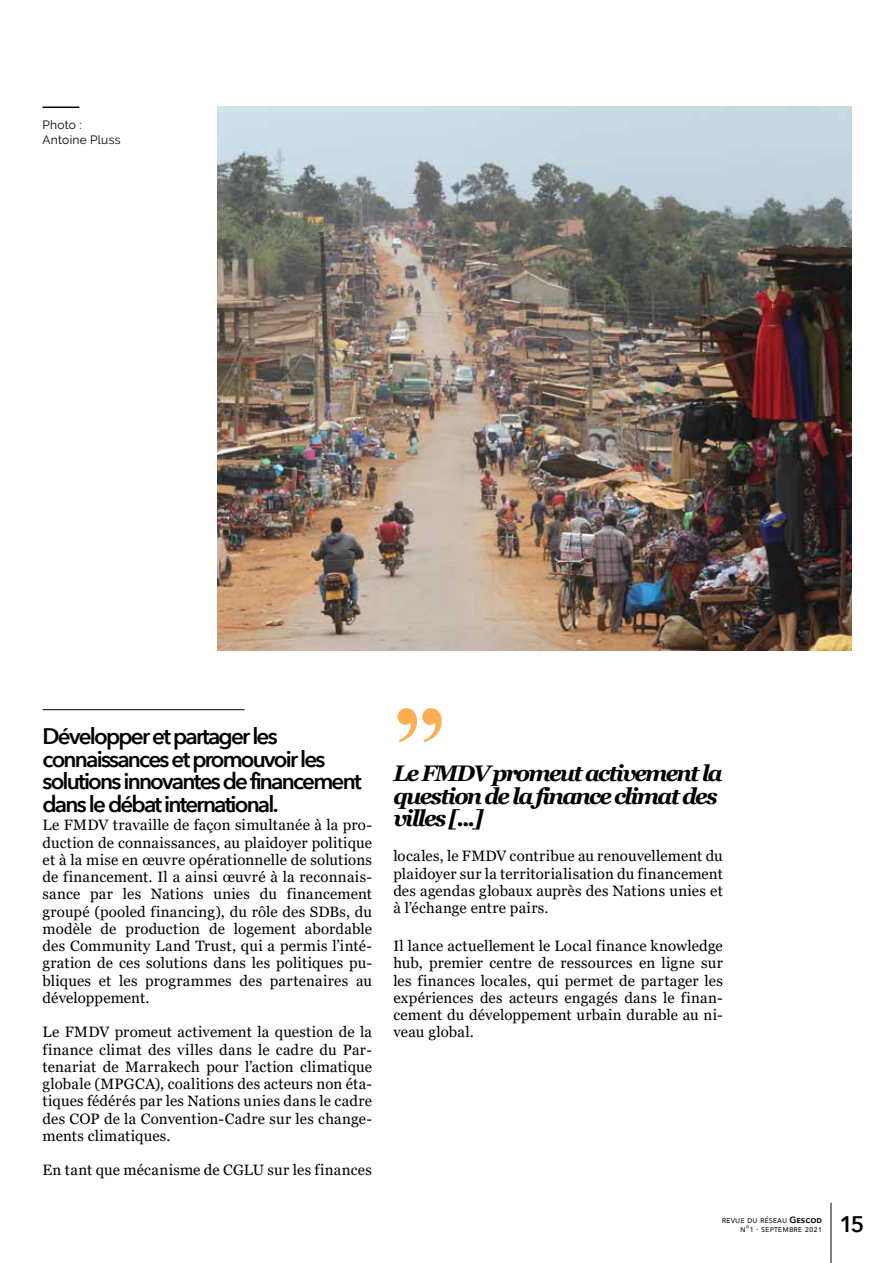
<style>
.page{position:relative;width:893px;height:1263px;background:#fff}
.page>*{position:absolute;margin:0;border:0;box-sizing:border-box;transform-origin:0 0}
.t1{font:700 105px "Times New Roman";color:#fbaf52}
.t2{font:600 22.5px/22.5px "Avenir Next";letter-spacing:-.08em;color:#000}
.t3{font:italic 700 22.5px/22.5px "Georgia";letter-spacing:-.08em;color:#000}
.t4{font:15px/17.2px "Georgia";letter-spacing:.01em;color:#000;text-align:justify}
.t5{font:12px/15px "Raleway";letter-spacing:.02em;color:#000}
.t6{font:9px/9px "Avenir Next";color:#000;text-align:right}
.s1{font-weight:600}
</style>
<div class="page">
<hr style="left:831px;top:1203px;width:1px;height:60px;background:#000">
<img style="left:218px;top:106px;width:633px;height:545px">
<hr style="left:43px;top:709px;width:201px;height:1px;background:#000">
<hr style="left:43px;top:107px;width:36px;height:1px;background:#000">
<p class="t5" style="left:43px;top:118px;width:80px">Photo :<br>Antoine Pluss</p>
<h2 class="t2" style="left:43px;top:724px;width:321px">Développer et partager les connaissances et promouvoir les solutions innovantes de financement dans le débat international.</h2>
<p class="t4" style="left:43px;top:817px;width:331px">Le FMDV travaille de façon simultanée à la pro&shy;duction de connaissances, au plaidoyer politique et à la mise en œuvre opérationnelle de solutions de financement. Il a ainsi œuvré à la reconnais&shy;sance par les Nations unies du financement groupé (pooled financing), du rôle des SDBs, du modèle de production de logement abordable des Community Land Trust, qui a permis l’inté&shy;gration de ces solutions dans les politiques pu&shy;bliques et les programmes des partenaires au développement.</p>
<p class="t4" style="left:43px;top:1024px;width:331px">Le FMDV promeut activement la question de la finance climat des villes dans le cadre du Par&shy;tenariat de Marrakech pour l’action climatique globale (MPGCA), coalitions des acteurs non éta&shy;tiques fédérés par les Nations unies dans le cadre des COP de la Convention-Cadre sur les change&shy;ments climatiques.</p>
<p class="t4" style="left:43px;top:1162px;width:331px">En tant que mécanisme de CGLU sur les finances</p>
<h1 class="t1" style="left:393px;top:668px;width:54px">”</h1>
<h2 class="t3" style="left:393px;top:762px;width:331px">Le FMDV promeut activement la question de la finance climat des villes [...]</h2>
<p class="t4" style="left:393px;top:848px;width:331px">locales, le FMDV contribue au renouvellement du plaidoyer sur la territorialisation du financement des agendas globaux auprès des Nations unies et à l’échange entre pairs.</p>
<p class="t4" style="left:393px;top:938px;width:331px">Il lance actuellement le Local finance knowledge hub, premier centre de ressources en ligne sur les finances locales, qui permet de partager les expériences des acteurs engagés dans le finan&shy;cement du développement urbain durable au ni&shy;veau global.</p>
<p class="t6" style="left:722px;top:1215px;width:102px">revue du réseau <span class="s1">Gescod </span>n°1 - septembre 2021</p>
<h2 class="t2" style="left:839px;top:1212px;width:27px">15</h2>
</div>
